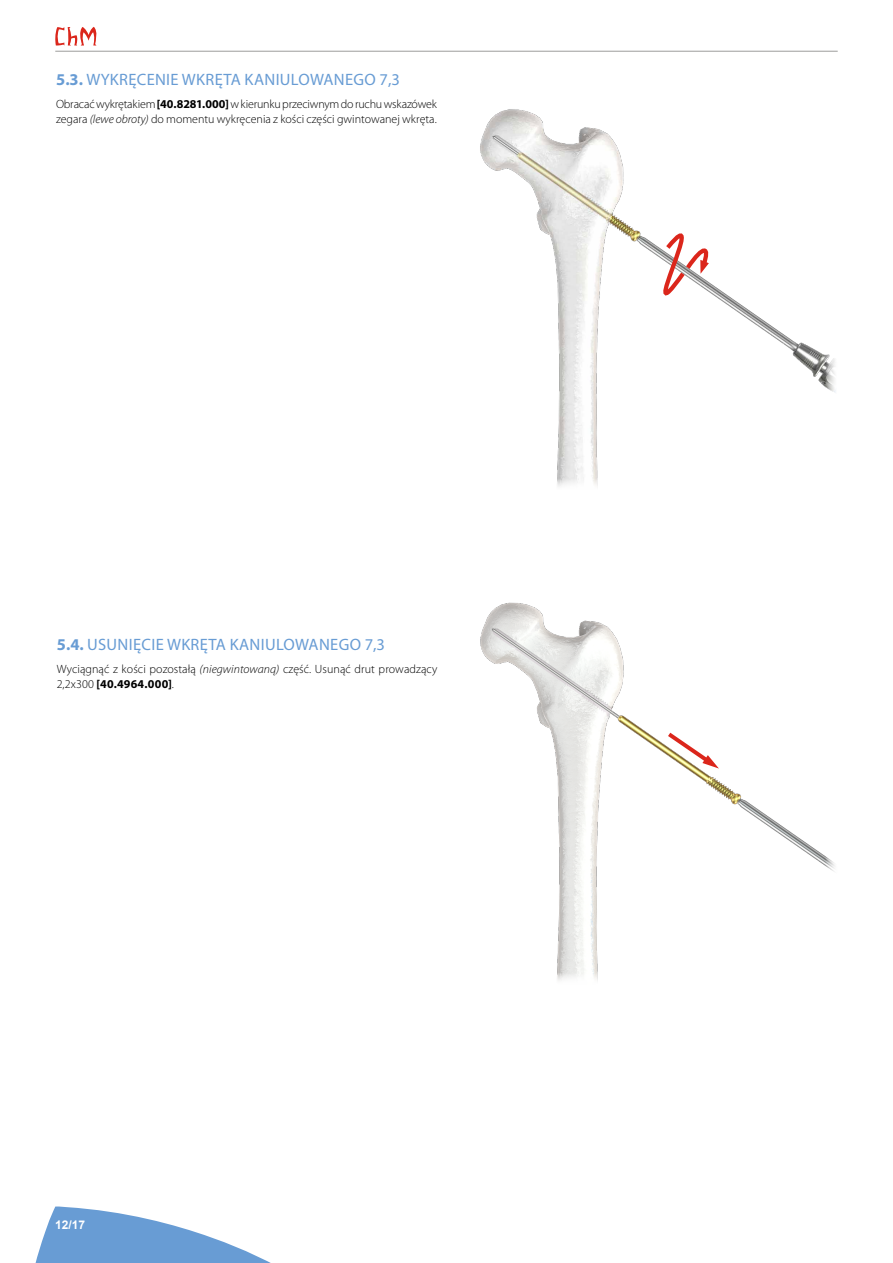
<style>
.page{position:relative;width:893px;height:1263px;background:#fff}
.page>*{position:absolute;margin:0;border:0;box-sizing:border-box;transform-origin:0 0}
.t1{font:16.5px "Myriad Pro";letter-spacing:.02em;color:#689cd4}
.t2{font:300 12px/14.4px "Myriad Pro";color:#000}
.t3{font:700 12px "Arial";color:#fff}
.s1{font-weight:700}
.s2{font-style:italic}
</style>
<div class="page">
<svg style="left:35px;top:1206px;width:236px;height:57px"></svg>
<svg style="left:55px;top:27px;width:41px;height:19px"></svg>
<hr style="left:55px;top:51px;width:783px;height:1px;background:#9d9d9c">
<img style="left:480px;top:602px;width:355px;height:379px">
<svg style="left:668px;top:733px;width:51px;height:35px"></svg>
<img style="left:480px;top:109px;width:356px;height:377px">
<svg style="left:632px;top:193px;width:80px;height:152px"></svg>
<h1 class="t1" style="left:56px;top:70px;width:345px"><span class="s1">5.3.</span> WYKRĘCENIE WKRĘTA KANIULOWANEGO 7,3</h1>
<p class="t2" style="left:56px;top:97px;width:382px">Obracać wykrętakiem <span class="s1">[40.8281.000]</span> w kierunku przeciwnym do ruchu wskazówek zegara <span class="s2">(lewe obroty)</span> do momentu wykręcenia z kości części gwintowanej wkręta.</p>
<h1 class="t1" style="left:57px;top:634px;width:330px"><span class="s1">5.4.</span> USUNIĘCIE WKRĘTA KANIULOWANEGO 7,3</h1>
<p class="t2" style="left:57px;top:662px;width:382px">Wyciągnąć z kości pozostałą <span class="s2">(niegwintowaną)</span> część. Usunąć drut prowadzący<br>2,2x300 <span class="s1">[40.4964.000]</span>.</p>
<p class="t3" style="left:55px;top:1216px;width:32px">12/17</p>
</div>
